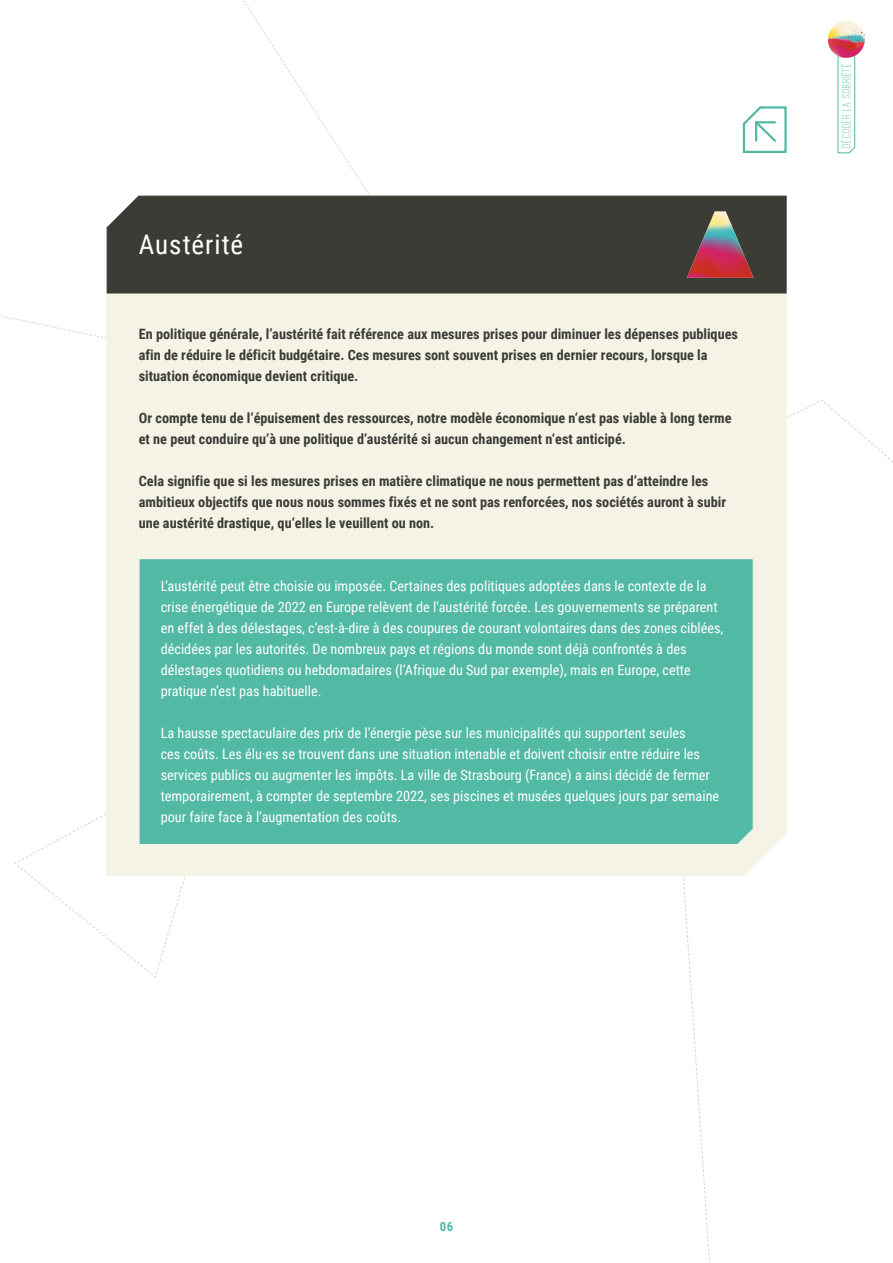
<style>
.page{position:relative;width:893px;height:1263px;background:#fff}
.page>*{position:absolute;margin:0;border:0;box-sizing:border-box;transform-origin:0 0}
.t1{font:27px "Roboto Condensed";letter-spacing:.035em;color:#fff}
.t2{font:14.25px/21px "Roboto Condensed";color:#fff}
.t3{font:700 14.25px/21px "Roboto Condensed";color:#3c3c37}
.t4{font:700 12.75px "Roboto Condensed";color:#51b9a4}
.t5{font:500 12px "Ostrich Sans";letter-spacing:.07em;color:#51b9a4}
</style>
<div class="page">
<svg style="left:14px;top:813px;width:171px;height:165px"></svg>
<svg style="left:742px;top:106px;width:45px;height:47px"></svg>
<div style="left:106px;top:294px;width:681px;height:582px;background:#f5f2e6"></div>
<div style="left:106px;top:195px;width:681px;height:99px;background:#3c3c37"></div>
<svg style="left:687px;top:211px;width:66px;height:67px"></svg>
<div style="left:140px;top:559px;width:613px;height:285px;background:#51b9a4"></div>
<svg style="left:828px;top:21px;width:43px;height:132px"></svg>
<h1 class="t1" style="left:139px;top:225px;width:106px">Austérité</h1>
<p class="t3" style="left:139px;top:322px;width:601px">En politique générale, l’austérité fait référence aux mesures prises pour diminuer les dépenses publiques afin de réduire le déficit budgétaire. Ces mesures sont souvent prises en dernier recours, lorsque la situation économique devient critique.</p>
<p class="t3" style="left:139px;top:406px;width:594px">Or compte tenu de l‘épuisement des ressources, notre modèle économique n‘est pas viable à long terme et ne peut conduire qu’à une politique d’austérité si aucun changement n‘est anticipé.</p>
<p class="t3" style="left:139px;top:469px;width:589px">Cela signifie que si les mesures prises en matière climatique ne nous permettent pas d’atteindre les ambitieux objectifs que nous nous sommes fixés et ne sont pas renforcées, nos sociétés auront à subir une austérité drastique, qu‘elles le veuillent ou non.</p>
<p class="t2" style="left:161px;top:575px;width:564px">L‘austérité peut être choisie ou imposée. Certaines des politiques adoptées dans le contexte de la crise énergétique de 2022 en Europe relèvent de l‘austérité forcée. Les gouvernements se préparent en effet à des délestages, c‘est-à-dire à des coupures de courant volontaires dans des zones ciblées, décidées par les autorités. De nombreux pays et régions du monde sont déjà confrontés à des délestages quotidiens ou hebdomadaires (l‘Afrique du Sud par exemple), mais en Europe, cette pratique n‘est pas habituelle.</p>
<p class="t2" style="left:161px;top:722px;width:560px">La hausse spectaculaire des prix de l’énergie pèse sur les municipalités qui supportent seules<br>ces coûts. Les élu·es se trouvent dans une situation intenable et doivent choisir entre réduire les services publics ou augmenter les impôts. La ville de Strasbourg (France) a ainsi décidé de fermer temporairement, à compter de septembre 2022, ses piscines et musées quelques jours par semaine pour faire face à l‘augmentation des coûts.</p>
<p class="t5" style="left:841px;top:147px;width:86px;rotate:-90deg">Décoder la sobriété</p>
<p class="t4" style="left:440px;top:1217px;width:15px">06</p>
</div>
